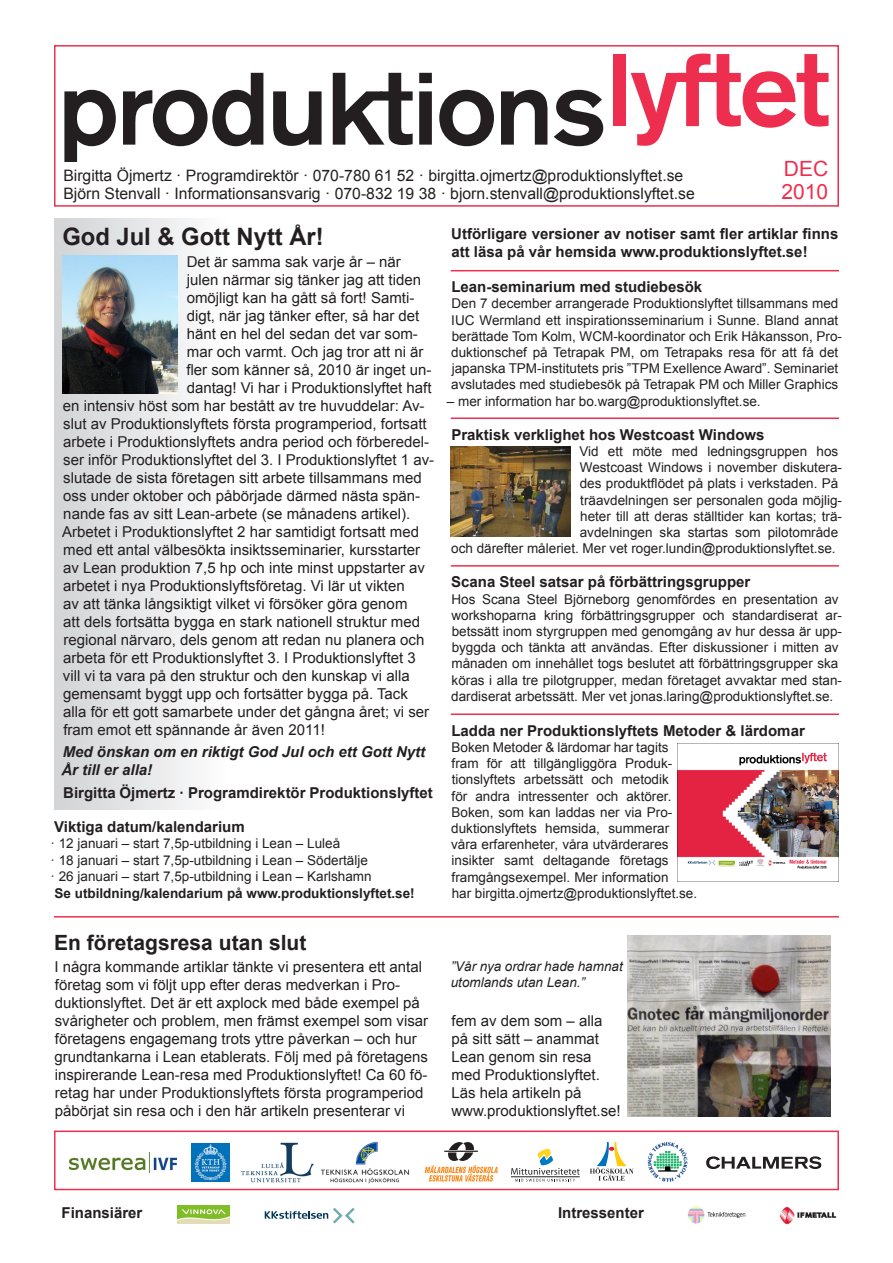
<style>
.page{position:relative;width:893px;height:1263px;background:#fff}
.page>*{position:absolute;margin:0;border:0;box-sizing:border-box;transform-origin:0 0}
.t1{font:700 24px "Arial";color:#231f20}
.heading_3{font:700 21px "Arial";color:#231f20}
.t2{font:21px "Arial";color:#ee2e4e}
.t3{font:15.75px "Arial";color:#231f20}
.t4{font:15px/18px "Arial";color:#231f20}
.t5{font:700 15px/18px "Arial";color:#231f20}
.t6{font:italic 700 15px/18px "Arial";color:#231f20}
.t7{font:13.5px/16.2px "Arial";color:#231f20}
.t8{font:700 13.5px "Arial";color:#231f20}
.t9{font:italic 13.5px/16.2px "Arial";color:#231f20}
</style>
<div class="page">
<hr style="left:451px;top:565px;width:388px;height:2px;background:#ee2e4e">
<hr style="left:451px;top:713px;width:388px;height:2px;background:#ee2e4e">
<hr style="left:54px;top:916px;width:785px;height:1px;background:#ee2e4e">
<div style="left:54px;top:45px;width:785px;height:162px;border:2px solid #ee2e4e"></div>
<div style="left:54px;top:219px;width:388px;height:590px;background:linear-gradient(to right,#dddee0,#fff)"></div>
<hr style="left:451px;top:270px;width:388px;height:1px;background:#ee2e4e">
<hr style="left:451px;top:417px;width:388px;height:2px;background:#ee2e4e">
<svg style="left:64px;top:90px;width:52px;height:72px"></svg>
<svg style="left:123px;top:73px;width:140px;height:73px"></svg>
<svg style="left:273px;top:91px;width:49px;height:55px"></svg>
<svg style="left:333px;top:73px;width:80px;height:72px"></svg>
<svg style="left:419px;top:73px;width:13px;height:72px"></svg>
<svg style="left:439px;top:90px;width:55px;height:56px"></svg>
<svg style="left:501px;top:90px;width:46px;height:55px"></svg>
<svg style="left:554px;top:90px;width:49px;height:56px"></svg>
<div style="left:613px;top:54px;width:13px;height:72px;background:#ee2e4e"></div>
<svg style="left:631px;top:54px;width:197px;height:92px"></svg>
<div style="left:54px;top:1130px;width:785px;height:60px;border:2px solid #ee2e4e"></div>
<img style="left:688px;top:1206px;width:58px;height:18px">
<img style="left:779px;top:1206px;width:57px;height:18px">
<svg style="left:706px;top:1156px;width:115px;height:13px"></svg>
<img style="left:69px;top:1153px;width:107px;height:19px">
<img style="left:191px;top:1143px;width:39px;height:39px">
<img style="left:241px;top:1142px;width:73px;height:40px">
<img style="left:320px;top:1141px;width:90px;height:43px">
<img style="left:178px;top:1205px;width:52px;height:19px">
<svg style="left:265px;top:1208px;width:90px;height:15px"></svg>
<svg style="left:425px;top:1142px;width:72px;height:39px"></svg>
<svg style="left:648px;top:1142px;width:39px;height:40px"></svg>
<svg style="left:590px;top:1142px;width:44px;height:39px"></svg>
<svg style="left:511px;top:1149px;width:69px;height:32px"></svg>
<img style="left:627px;top:935px;width:203px;height:181px">
<img style="left:678px;top:743px;width:161px;height:138px">
<img style="left:451px;top:447px;width:120px;height:90px">
<img style="left:63px;top:255px;width:115px;height:138px">
<p class="t2" style="left:784px;top:155px;width:46px">DEC</p>
<p class="t2" style="left:782px;top:178px;width:48px">2010</p>
<p class="t3" style="left:63px;top:165px;width:621px">Birgitta Öjmertz · Programdirektör · 070-780 61 52 · birgitta.ojmertz@produktionslyftet.se</p>
<p class="t3" style="left:63px;top:184px;width:633px">Björn Stenvall · Informationsansvarig · 070-832 19 38 · bjorn.stenvall@produktionslyftet.se</p>
<p class="t5" style="left:451px;top:225px;width:389px">Utförligare versioner av notiser samt fler artiklar finns att läsa på vår hemsida www.produktionslyftet.se!</p>
<p class="t1" style="left:62px;top:221px;width:263px">God Jul &amp; Gott Nytt År!</p>
<p class="t4" style="left:187px;top:253px;width:216px">Det är samma sak varje år – när</p>
<p class="t4" style="left:187px;top:271px;width:236px">julen närmar sig tänker jag att tiden</p>
<p class="t4" style="left:187px;top:289px;width:229px">omöjligt kan ha gått så fort! Samti-</p>
<p class="t4" style="left:187px;top:307px;width:234px">digt, när jag tänker efter, så har det</p>
<p class="t4" style="left:187px;top:325px;width:232px">hänt en hel del sedan det var som-</p>
<p class="t4" style="left:187px;top:343px;width:238px">mar och varmt. Och jag tror att ni är</p>
<p class="t4" style="left:186px;top:361px;width:247px">fler som känner så, 2010 är inget un-</p>
<p class="t4" style="left:187px;top:379px;width:246px">dantag! Vi har i Produktionslyftet haft</p>
<p class="t4" style="left:63px;top:397px;width:363px">en intensiv höst som har bestått av tre huvuddelar: Av-</p>
<p class="t4" style="left:63px;top:415px;width:365px">slut av Produktionslyftets första programperiod, fortsatt</p>
<p class="t4" style="left:63px;top:433px;width:368px">arbete i Produktionslyftets andra period och förberedel-</p>
<p class="t4" style="left:63px;top:451px;width:373px">ser inför Produktionslyftet del 3. I Produktionslyftet 1 av-</p>
<p class="t4" style="left:63px;top:469px;width:360px">slutade de sista företagen sitt arbete tillsammans med</p>
<p class="t4" style="left:63px;top:487px;width:358px">oss under oktober och påbörjade därmed nästa spän-</p>
<p class="t4" style="left:63px;top:505px;width:348px">nande fas av sitt Lean-arbete (se månadens artikel).</p>
<p class="t4" style="left:62px;top:523px;width:358px">Arbetet i Produktionslyftet 2 har samtidigt fortsatt med</p>
<p class="t4" style="left:63px;top:541px;width:358px">med ett antal välbesökta insiktsseminarier, kursstarter</p>
<p class="t4" style="left:63px;top:559px;width:363px">av Lean produktion 7,5 hp och inte minst uppstarter av</p>
<p class="t4" style="left:63px;top:577px;width:343px">arbetet i nya Produktionslyftsföretag. Vi lär ut vikten</p>
<p class="t4" style="left:63px;top:595px;width:346px">av att tänka långsiktigt vilket vi försöker göra genom</p>
<p class="t4" style="left:63px;top:613px;width:358px">att dels fortsätta bygga en stark nationell struktur med</p>
<p class="t4" style="left:63px;top:631px;width:363px">regional närvaro, dels genom att redan nu planera och</p>
<p class="t4" style="left:63px;top:649px;width:354px">arbeta för ett Produktionslyftet 3. I Produktionslyftet 3</p>
<p class="t4" style="left:63px;top:667px;width:348px">vill vi ta vara på den struktur och den kunskap vi alla</p>
<p class="t4" style="left:63px;top:685px;width:346px">gemensamt byggt upp och fortsätter bygga på. Tack</p>
<p class="t4" style="left:63px;top:703px;width:368px">alla för ett gott samarbete under det gångna året; vi ser</p>
<p class="t4" style="left:63px;top:721px;width:263px">fram emot ett spännande år även 2011!</p>
<p class="t6" style="left:61px;top:744px;width:365px">Med önskan om en riktigt God Jul och ett Gott Nytt<br>År till er alla!</p>
<p class="t5" style="left:63px;top:784px;width:371px">Birgitta Öjmertz · Programdirektör Produktionslyftet</p>
<p class="t5" style="left:451px;top:278px;width:252px">Lean-seminarium med studiebesök</p>
<p class="t7" style="left:451px;top:296px;width:392px">Den 7 december arrangerade Produktionslyftet tillsammans med IUC Wermland ett inspirationsseminarium i Sunne. Bland annat berättade Tom Kolm, WCM-koordinator och Erik Håkansson, Pro&shy;duktionschef på Tetrapak PM, om Tetrapaks resa för att få det japanska TPM-institutets pris ”TPM Exellence Award”. Seminariet avslutades med studiebesök på Tetrapak PM och Miller Graphics</p>
<p class="t7" style="left:447px;top:393px;width:315px">– mer information har bo.warg@produktionslyftet.se.</p>
<p class="t5" style="left:451px;top:426px;width:315px">Praktisk verklighet hos Westcoast Windows</p>
<p class="t7" style="left:579px;top:443px;width:260px">Vid ett möte med ledningsgruppen hos</p>
<p class="t7" style="left:580px;top:459px;width:264px">Westcoast Windows i november diskutera-</p>
<p class="t7" style="left:580px;top:476px;width:260px">des produktflödet på plats i verkstaden. På</p>
<p class="t7" style="left:580px;top:492px;width:263px">träavdelningen ser personalen goda möjlig-</p>
<p class="t7" style="left:580px;top:508px;width:263px">heter till att deras ställtider kan kortas; trä-</p>
<p class="t7" style="left:580px;top:524px;width:260px">avdelningen ska startas som pilotområde</p>
<p class="t7" style="left:451px;top:540px;width:386px">och därefter måleriet. Mer vet roger.lundin@produktionslyftet.se.</p>
<p class="t5" style="left:451px;top:574px;width:301px">Scana Steel satsar på förbättringsgrupper</p>
<p class="t7" style="left:451px;top:591px;width:392px">Hos Scana Steel Björneborg genomfördes en presentation av workshoparna kring förbättringsgrupper och standardiserat ar&shy;betssätt inom styrgruppen med genomgång av hur dessa är upp&shy;byggda och tänkta att användas. Efter diskussioner i mitten av månaden om innehållet togs beslutet att förbättringsgrupper ska köras i alla tre pilotgrupper, medan företaget avvaktar med stan&shy;dardiserat arbetssätt. Mer vet jonas.laring@produktionslyftet.se.</p>
<p class="t5" style="left:451px;top:722px;width:355px">Ladda ner Produktionslyftets Metoder &amp; lärdomar</p>
<p class="t7" style="left:451px;top:739px;width:248px">Boken Metoder &amp; lärdomar har tagits fram för att tillgängliggöra Produk&shy;tionslyftets arbetssätt och metodik<br>för andra intressenter och aktörer.<br>Boken, som kan laddas ner via Pro&shy;duktionslyftets hemsida, summerar våra erfarenheter, våra utvärderares insikter samt deltagande företags framgångsexempel. Mer information<br>har birgitta.ojmertz@produktionslyftet.se.</p>
<p class="t5" style="left:54px;top:818px;width:192px">Viktiga datum/kalendarium</p>
<p class="t7" style="left:51px;top:835px;width:291px">· 12 januari – start 7,5p-utbildning i Lean – Luleå</p>
<p class="t7" style="left:51px;top:852px;width:319px">· 18 januari – start 7,5p-utbildning i Lean – Södertälje</p>
<p class="t7" style="left:51px;top:868px;width:323px">· 26 januari – start 7,5p-utbildning i Lean – Karlshamn</p>
<p class="t8" style="left:54px;top:884px;width:362px">Se utbildning/kalendarium på www.produktionslyftet.se!</p>
<p class="heading_3" style="left:54px;top:929px;width:254px">En företagsresa utan slut</p>
<p class="t4" style="left:54px;top:958px;width:375px">I några kommande artiklar tänkte vi presentera ett antal företag som vi följt upp efter deras medverkan i Pro&shy;duktionslyftet. Det är ett axplock med både exempel på svårigheter och problem, men främst exempel som visar företagens engagemang trots yttre påverkan – och hur grundtankarna i Lean etablerats. Följ med på företagens inspirerande Lean-resa med Produktionslyftet! Ca 60 fö&shy;retag har under Produktionslyftets första programperiod påbörjat sin resa och i den här artikeln presenterar vi</p>
<p class="t9" style="left:451px;top:958px;width:174px">”Vår nya ordrar hade hamnat utomlands utan Lean.”</p>
<p class="t4" style="left:451px;top:1012px;width:153px">fem av dem som – alla på sitt sätt – anammat<br>Lean genom sin resa med Produktionslyftet.<br>Läs hela artikeln på</p>
<p class="t4" style="left:451px;top:1102px;width:171px">www.produktionslyftet.se!</p>
<p class="t5" style="left:62px;top:1204px;width:82px">Finansiärer</p>
<p class="t5" style="left:558px;top:1204px;width:87px">Intressenter</p>
</div>
